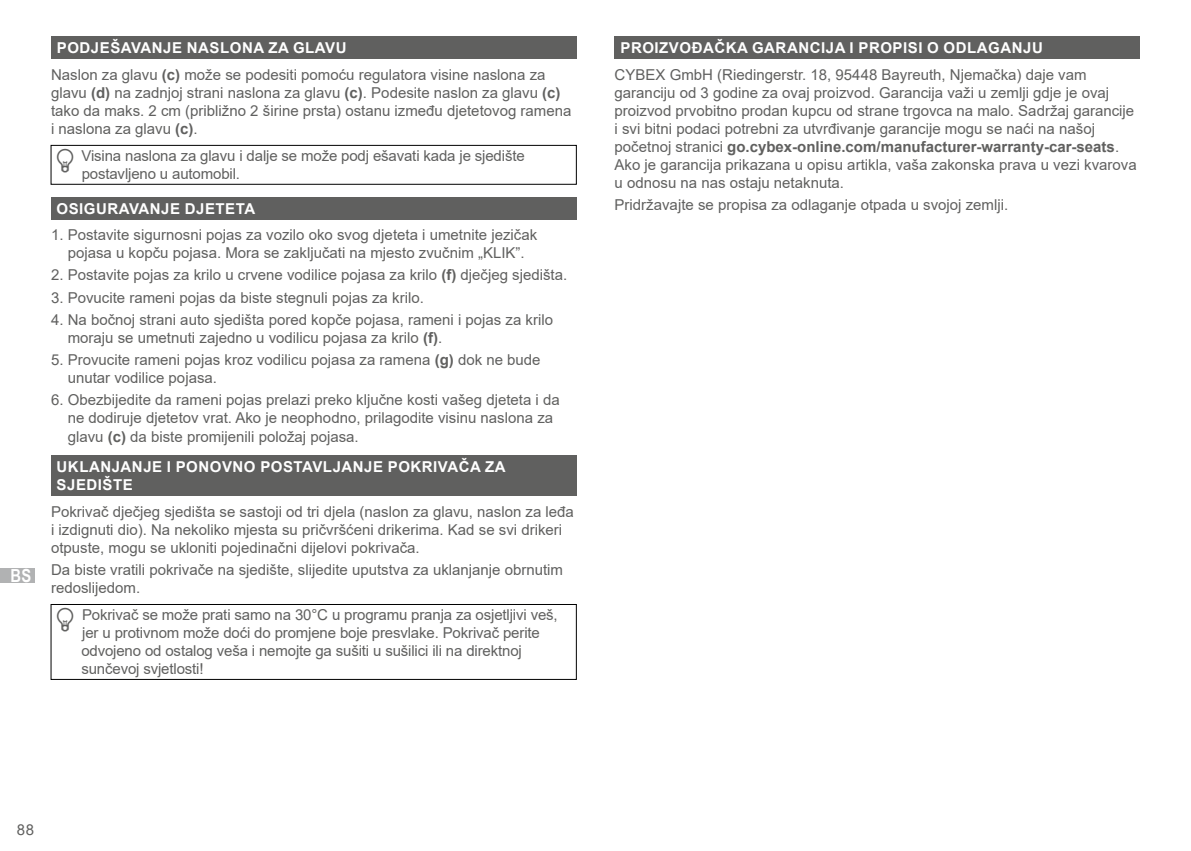
<style>
.page{position:relative;width:1191px;height:851px;background:#fff}
.page>*{position:absolute;margin:0;border:0;box-sizing:border-box;transform-origin:0 0}
.t1{font:700 18px "Arial Narrow";color:#fff}
.t2{font:15px/18px "Arial";color:#60605f}
.t3{font:700 15px/18px "Arial";letter-spacing:.035em;color:#fff}
.s1{font-weight:700;color:#fff}
.s2{font-weight:700}
</style>
<div class="page">
<div style="left:51px;top:37px;width:525px;height:22px;background:#60605f"></div>
<div style="left:51px;top:145px;width:526px;height:40px;border:1px solid #000"></div>
<div style="left:51px;top:197px;width:525px;height:22px;background:#60605f"></div>
<div style="left:51px;top:455px;width:525px;height:41px;background:#60605f"></div>
<div style="left:51px;top:604px;width:526px;height:75px;border:1px solid #000"></div>
<div style="left:614px;top:37px;width:526px;height:22px;background:#60605f"></div>
<div style="left:0;top:568px;width:34px;height:15px;background:#b1b2b3"></div>
<p class="t1" style="left:11px;top:562px;width:22px">BS</p>
<p class="t2" style="left:51px;top:35px;width:496px;line-height:26.4px;text-indent:6px"><span class="s1">PODJEŠAVANJE NASLONA ZA GLAVU<br></span>Naslon za glavu <span class="s2">(c)</span> može se podesiti pomoću regulatora visine naslona za</p>
<p class="t2" style="left:51px;top:84px;width:522px">glavu <span class="s2">(d)</span> na zadnjoj strani naslona za glavu <span class="s2">(c)</span>. Podesite naslon za glavu <span class="s2">(c) </span>tako da maks. 2 cm (približno 2 širine prsta) ostanu između djetetovog ramena i naslona za glavu <span class="s2">(c)</span>.</p>
<p class="t2" style="left:81px;top:146px;width:445px">Visina naslona za glavu i dalje se može podj ešavati kada je sjedište postavljeno u automobil.</p>
<p class="t3" style="left:56px;top:199px;width:200px">OSIGURAVANJE DJETETA</p>
<p class="t2" style="left:51px;top:226px;width:488px;text-align:center">1. Postavite sigurnosni pojas za vozilo oko svog djeteta i umetnite jezičak pojasa u kopču pojasa. Mora se zaključati na mjesto zvučnim „KLIK”.</p>
<p class="t2" style="left:51px;top:266px;width:518px">2. Postavite pojas za krilo u crvene vodilice pojasa za krilo <span class="s2">(f)</span> dječjeg sjedišta.</p>
<p class="t2" style="left:51px;top:288px;width:374px">3. Povucite rameni pojas da biste stegnuli pojas za krilo.</p>
<p class="t2" style="left:68px;top:310px;width:487px;text-indent:-17px">4. Na bočnoj strani auto sjedišta pored kopče pojasa, rameni i pojas za krilo moraju se umetnuti zajedno u vodilicu pojasa za krilo <span class="s2">(f)</span>.</p>
<p class="t2" style="left:68px;top:351px;width:474px;text-indent:-17px">5. Provucite rameni pojas kroz vodilicu pojasa za ramena <span class="s2">(g)</span> dok ne bude unutar vodilice pojasa.</p>
<p class="t2" style="left:68px;top:391px;width:493px;text-indent:-17px">6. Obezbijedite da rameni pojas prelazi preko ključne kosti vašeg djeteta i da ne dodiruje djetetov vrat. Ako je neophodno, prilagodite visinu naslona za glavu <span class="s2">(c)</span> da biste promijenili položaj pojasa.</p>
<p class="t3" style="left:57px;top:458px;width:450px">UKLANJANJE I PONOVNO POSTAVLJANJE POKRIVAČA ZA<br>SJEDIŠTE</p>
<p class="t2" style="left:51px;top:502px;width:524px">Pokrivač dječjeg sjedišta se sastoji od tri djela (naslon za glavu, naslon za leđa i izdignuti dio). Na nekoliko mjesta su pričvršćeni drikerima. Kad se svi drikeri otpuste, mogu se ukloniti pojedinačni dijelovi pokrivača.</p>
<p class="t2" style="left:51px;top:560px;width:513px">Da biste vratili pokrivače na sjedište, slijedite uputstva za uklanjanje obrnutim redoslijedom.</p>
<p class="t2" style="left:81px;top:605px;width:478px">Pokrivač se može prati samo na 30°C u programu pranja za osjetljivi veš, jer u protivnom može doći do promjene boje presvlake. Pokrivač perite odvojeno od ostalog veša i nemojte ga sušiti u sušilici ili na direktnoj sunčevoj svjetlosti!</p>
<p class="t3" style="left:620px;top:39px;width:424px">PROIZVOĐAČKA GARANCIJA I PROPISI O ODLAGANJU</p>
<p class="t2" style="left:614px;top:66px;width:523px">CYBEX GmbH (Riedingerstr. 18, 95448 Bayreuth, Njemačka) daje vam garanciju od 3 godine za ovaj proizvod. Garancija važi u zemlji gdje je ovaj proizvod prvobitno prodan kupcu od strane trgovca na malo. Sadržaj garancije i svi bitni podaci potrebni za utvrđivanje garancije mogu se naći na našoj početnoj stranici <span class="s2">go.cybex-online.com/manufacturer-warranty-car-seats</span>.<br>Ako je garancija prikazana u opisu artikla, vaša zakonska prava u vezi kvarova u odnosu na nas ostaju netaknuta.</p>
<p class="t2" style="left:614px;top:196px;width:395px">Pridržavajte se propisa za odlaganje otpada u svojoj zemlji.</p>
<p class="t2" style="left:17px;top:820px;width:19px">88</p>
</div>
